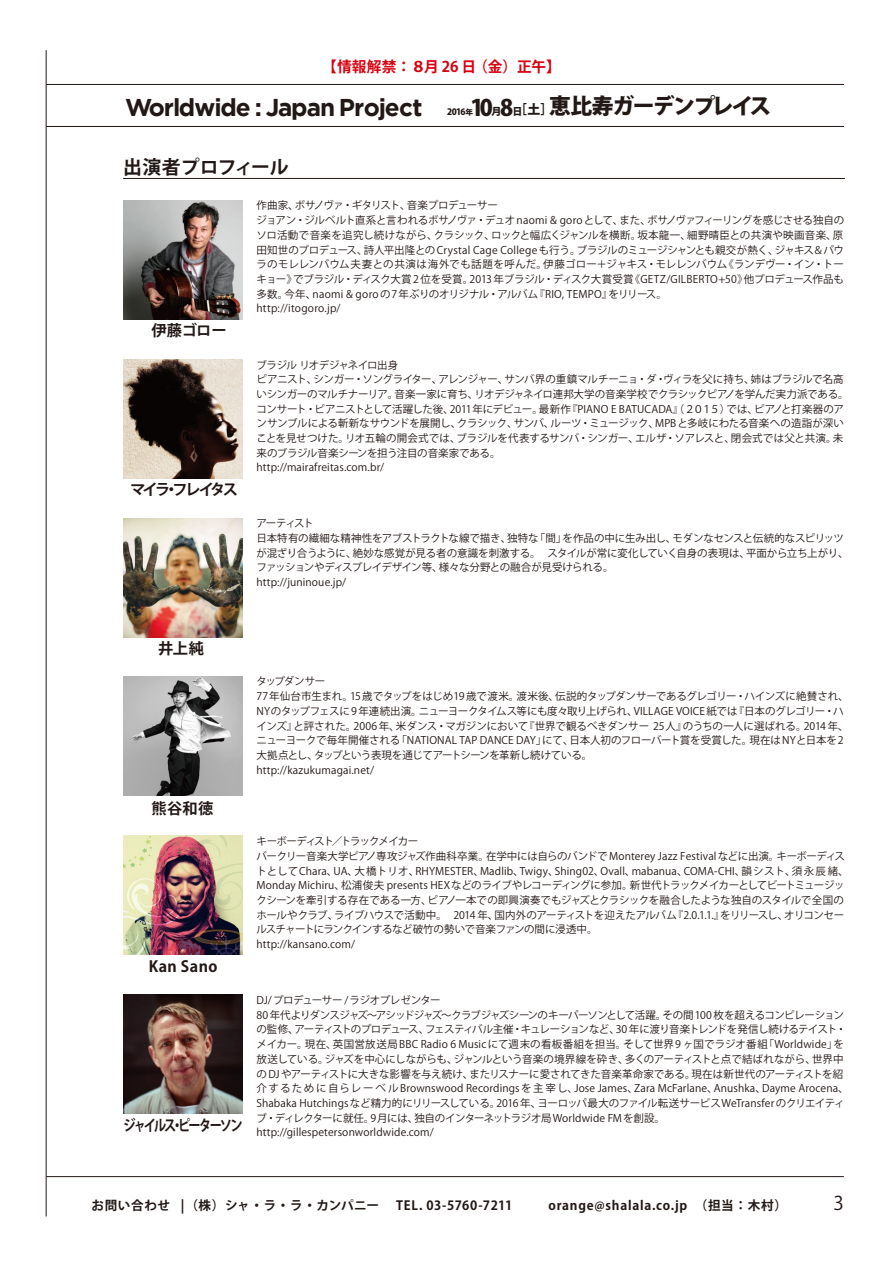
<style>
.page{position:relative;width:893px;height:1263px;background:#fff}
.page>*{position:absolute;margin:0;border:0;box-sizing:border-box;transform-origin:0 0}
.t1{font:700 24.3px "Gotham";letter-spacing:-.05em;color:#221815}
.t2{font:800 21.9px "Koz Go Pro";letter-spacing:-.075em;color:#221815}
.t3{font:700 18.9px "Koz Go Pro";letter-spacing:-.015em;color:#221815}
.t4{font:18.9px "Koz Go Pro";color:#221815}
.t5{font:700 15.3px "Koz Go Pro";letter-spacing:-.105em;color:#221815}
.t6{font:700 15.3px "Koz Go Pro";letter-spacing:-.165em;color:#221815;scale:.8 1}
.t7{font:700 15.3px "Koz Go Pro";letter-spacing:-.18em;color:#221815}
.t8{font:700 14.7px "Koz Go Pro";color:#d7000f}
.t9{font:700 12.6px "Koz Go Pro";letter-spacing:.055em;color:#221815}
.t10{font:10.5px/14.7px "Koz Go Pro";letter-spacing:-.01em;color:#221815}
.t11{font:800 10.05px "Koz Go Pro";color:#221815}
.t12{font:800 8.85px "Koz Go Pro";color:#221815}
.s1{font-size:22.5px}
.s2{font-size:10.05px}
.s3{font-size:12.9px}
.s4{font-size:7.65px}
</style>
<div class="page">
<hr style="left:46px;top:50px;width:1px;height:1166px;background:#221815">
<hr style="left:46px;top:84px;width:798px;height:1px;background:#221815">
<hr style="left:46px;top:1176px;width:798px;height:1px;background:#221815">
<hr style="left:46px;top:126px;width:798px;height:1px;background:#221815">
<hr style="left:123px;top:178px;width:722px;height:1px;background:#221815">
<img style="left:123px;top:200px;width:120px;height:119px">
<img style="left:123px;top:359px;width:120px;height:119px">
<img style="left:123px;top:518px;width:120px;height:119px">
<img style="left:123px;top:676px;width:120px;height:119px">
<img style="left:123px;top:836px;width:120px;height:119px">
<img style="left:124px;top:995px;width:119px;height:119px">
<p class="t8" style="left:322px;top:57px;width:240px">【情報解禁：８月 26 日（金）正午】</p>
<p class="t2" style="left:471px;top:92px;width:302px"><span class="s1">10 8</span><span class="s2">日</span><span class="s3">［土］</span>恵比寿ガーデンプレイス</p>
<p class="t1" style="left:125px;top:93px;width:299px">Worldwide : Japan Project</p>
<p class="t12" style="left:447px;top:106px;width:27px">2016<span class="s4">年</span></p>
<p class="t11" style="left:491px;top:104px;width:11px">月</p>
<p class="t3" style="left:123px;top:154px;width:167px">出演者プロフィール</p>
<p class="t5" style="left:151px;top:321px;width:77px">伊藤ゴロー</p>
<p class="t7" style="left:131px;top:479px;width:109px">マイラ・フレイタス</p>
<p class="t10" style="left:256px;top:198px;width:589px">作曲家、ボサノヴァ・ギタリスト、音楽プロデューサー<br>ジョアン・ジルベルト直系と言われるボサノヴァ・デュオ naomi &amp; goroとして、また、ボサノヴァフィーリングを感じさせる独自のソロ活動で音楽を追究し続けながら、クラシック、ロックと幅広くジャンルを横断。坂本龍一、細野晴臣との共演や映画音楽、原田知世のプロデュース、詩人平出隆との Crystal Cage College も行う。ブラジルのミュージシャンとも親交が熱く、ジャキス＆パウラのモレレンバウム夫妻との共演は海外でも話題を呼んだ。伊藤ゴロー＋ジャキス・モレレンバウム《ランデヴー・イン・トーキョー》でブラジル・ディスク大賞 2 位を受賞。2013 年ブラジル・ディスク大賞受賞《GETZ/GILBERTO+50》他プロデュース作品も多数。今年、naomi &amp; goro の7年ぶりのオリジナル・アルバム『RIO, TEMPO』をリリース。<br>http://itogoro.jp/</p>
<p class="t10" style="left:256px;top:358px;width:594px">ブラジル リオデジャネイロ出身<br>ピアニスト、シンガー・ソングライター、アレンジャー、サンバ界の重鎮マルチーニョ・ダ・ヴィラを父に持ち、姉はブラジルで名高いシンガーのマルチナーリア。音楽一家に育ち、リオデジャネイロ連邦大学の音楽学校でクラシックピアノを学んだ実力派である。コンサート・ピアニストとして活躍した後、2011年にデビュー。最新作『PIANO E BATUCADA』（２０１５）では、ピアノと打楽器のアンサンブルによる斬新なサウンドを展開し、クラシック、サンバ、ルーツ・ミュージック、MPBと多岐にわたる音楽への造詣が深いことを見せつけた。リオ五輪の開会式では、ブラジルを代表するサンバ・シンガー、エルザ・ソアレスと、閉会式では父と共演。未来のブラジル音楽シーンを担う注目の音楽家である。<br>http://mairafreitas.com.br/</p>
<p class="t10" style="left:256px;top:516px;width:594px">アーティスト<br>日本特有の繊細な精神性をアブストラクトな線で描き、独特な「間」を作品の中に生み出し、モダンなセンスと伝統的なスピリッツが混ざり合うように、絶妙な感覚が見る者の意識を刺激する。　スタイルが常に変化していく自身の表現は、平面から立ち上がり、ファッションやディスプレイデザイン等、様々な分野との融合が見受けられる。　　　<br>http://juninoue.jp/</p>
<p class="t5" style="left:158px;top:638px;width:48px">井上純</p>
<p class="t5" style="left:151px;top:798px;width:64px">熊谷和徳</p>
<p class="t5" style="left:149px;top:956px;width:70px">Kan Sano</p>
<p class="t6" style="left:123px;top:1115px;width:150px">ジャイルス・ピーターソン</p>
<p class="t10" style="left:256px;top:674px;width:594px">タップダンサー<br>77年仙台市生まれ。15歳でタップをはじめ19 歳で渡米。渡米後、伝説的タップダンサーであるグレゴリー・ハインズに絶賛され、NYのタップフェスに9 年連続出演。ニューヨークタイムス等にも度々取り上げられ、VILLAGE VOICE 紙では『日本のグレゴリー・ハインズ』と評された。2006 年、米ダンス・マガジンにおいて『世界で観るべきダンサー 25人』のうちの一人に選ばれる。2014 年、ニューヨークで毎年開催される「NATIONAL TAP DANCE DAY」にて、日本人初のフローバート賞を受賞した。現在はNYと日本を2大拠点とし、タップという表現を通じてアートシーンを革新し続けている。<br>http://kazukumagai.net/</p>
<p class="t10" style="left:256px;top:834px;width:594px">キーボーディスト／トラックメイカー<br>バークリー音楽大学ピアノ専攻ジャズ作曲科卒業。在学中には自らのバンドで Monterey Jazz Festivalなどに出演。キーボーディストとしてChara、UA、大橋トリオ、RHYMESTER、Madlib、Twigy、Shing02、Ovall、mabanua、COMA-CHI、韻シスト、須永辰緒、Monday Michiru、松浦俊夫 presents HEXなどのライブやレコーディングに参加。新世代トラックメイカーとしてビートミュージックシーンを牽引する存在である一方、ピアノ一本での即興演奏でもジャズとクラシックを融合したような独自のスタイルで全国のホールやクラブ、ライブハウスで活動中。　2014 年、国内外のアーティストを迎えたアルバム『2.0.1.1.』をリリースし、オリコンセールスチャートにランクインするなど破竹の勢いで音楽ファンの間に浸透中。<br>http://kansano.com/</p>
<p class="t10" style="left:256px;top:993px;width:594px">DJ/プロデューサー /ラジオプレゼンター<br>80 年代よりダンスジャズ～アシッドジャズ～クラブジャズシーンのキーパーソンとして活躍。その間100 枚を超えるコンピレーションの監修、アーティストのプロデュース、フェスティバル主催・キュレーションなど、30 年に渡り音楽トレンドを発信し続けるテイスト・メイカー。現在、英国営放送局 BBC Radio 6 Musicにて週末の看板番組を担当。そして世界9 ヶ国でラジオ番組「Worldwide」を放送している。ジャズを中心にしながらも、ジャンルという音楽の境界線を砕き、多くのアーティストと点で結ばれながら、世界中の DJ やアーティストに大きな影響を与え続け、またリスナーに愛されてきた音楽革命家である。現在は新世代のアーティストを紹介するために自らレーベル Brownswood Recordings を主宰し、Jose James、Zara McFarlane、Anushka、Dayme Arocena、Shabaka Hutchings など精力的にリリースしている。2016 年、ヨーロッパ最大のファイル転送サービスWeTransfer のクリエイティブ・ディレクターに就任。9月には、独自のインターネットラジオ局Worldwide FMを創設。<br>http://gillespetersonworldwide.com/</p>
<p class="t9" style="left:92px;top:1197px;width:422px">お問い合わせ | （株）シャ・ラ・ラ・カンパニー　 TEL. 03-5760-7211</p>
<p class="t9" style="left:548px;top:1197px;width:240px">orange@shalala.co.jp　（担当：木村）</p>
<p class="t4" style="left:833px;top:1191px;width:12px">3</p>
</div>
